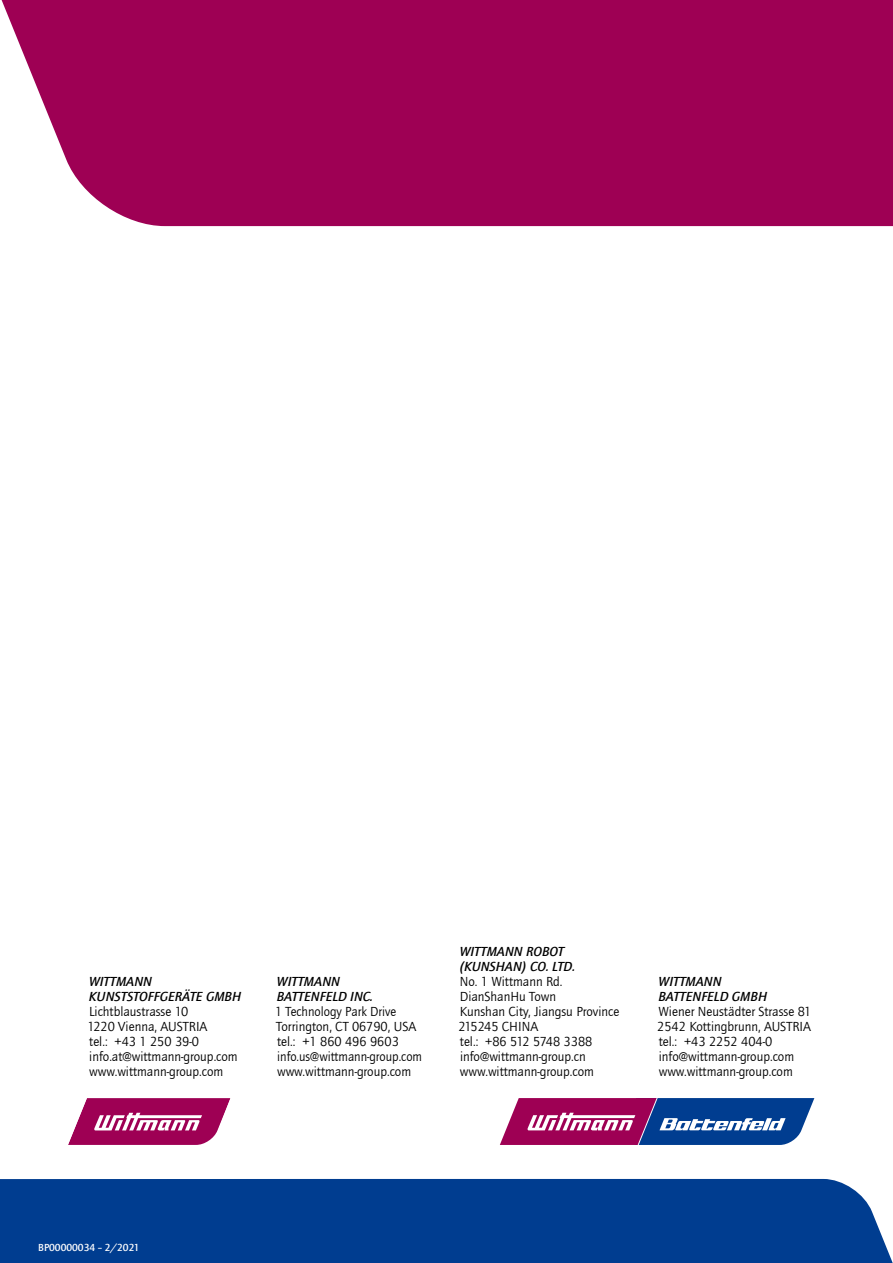
<style>
.page{position:relative;width:893px;height:1263px;background:#fff}
.page>*{position:absolute;margin:0;border:0;box-sizing:border-box;transform-origin:0 0}
.t1{font:13.5px/15px "Quay Sans ITC Com";color:#000}
.t2{font:italic 500 13.5px/15px "Quay Sans ITC Com";color:#000}
.t3{font:500 10.5px "Quay Sans ITC Com";color:#fff}
</style>
<div class="page">
<div style="left:0;top:1179px;width:893px;height:84px;background:#003d90"></div>
<div style="left:1px;top:0;width:892px;height:226px;background:#9e0054"></div>
<svg style="left:500px;top:1098px;width:314px;height:47px"></svg>
<svg style="left:68px;top:1098px;width:163px;height:47px"></svg>
<p class="t2" style="left:89px;top:974px;width:154px">WITTMANN<br>KUNSTSTOFFGERÄTE GMBH</p>
<p class="t1" style="left:87px;top:1004px;width:152px">Lichtblaustrasse 10<br>1220 Vienna, AUSTRIA<br>tel.: +43 1 250 39-0 info.at@wittmann-group.com www.wittmann-group.com</p>
<p class="t2" style="left:277px;top:974px;width:98px">WITTMANN<br>BATTENFELD INC.</p>
<p class="t1" style="left:275px;top:1004px;width:148px">1 Technology Park Drive<br>Torrington, CT 06790, USA tel.: +1 860 496 9603 info.us@wittmann-group.com www.wittmann-group.com</p>
<p class="t2" style="left:459px;top:944px;width:118px">WITTMANN ROBOT (KUNSHAN) CO. LTD.</p>
<p class="t1" style="left:458px;top:974px;width:162px">No. 1 Wittmann Rd.<br>DianShanHu Town<br>Kunshan City, Jiangsu Province<br>215245 CHINA<br>tel.: +86 512 5748 3388 info@wittmann-group.cn www.wittmann-group.com</p>
<p class="t2" style="left:659px;top:974px;width:110px">WITTMANN<br>BATTENFELD GMBH</p>
<p class="t1" style="left:657px;top:1004px;width:156px">Wiener Neustädter Strasse 81<br>2542 Kottingbrunn, AUSTRIA tel.: +43 2252 404-0 info@wittmann-group.com www.wittmann-group.com</p>
<p class="t3" style="left:38px;top:1241px;width:103px">BP00000034 – 2/2021</p>
</div>
